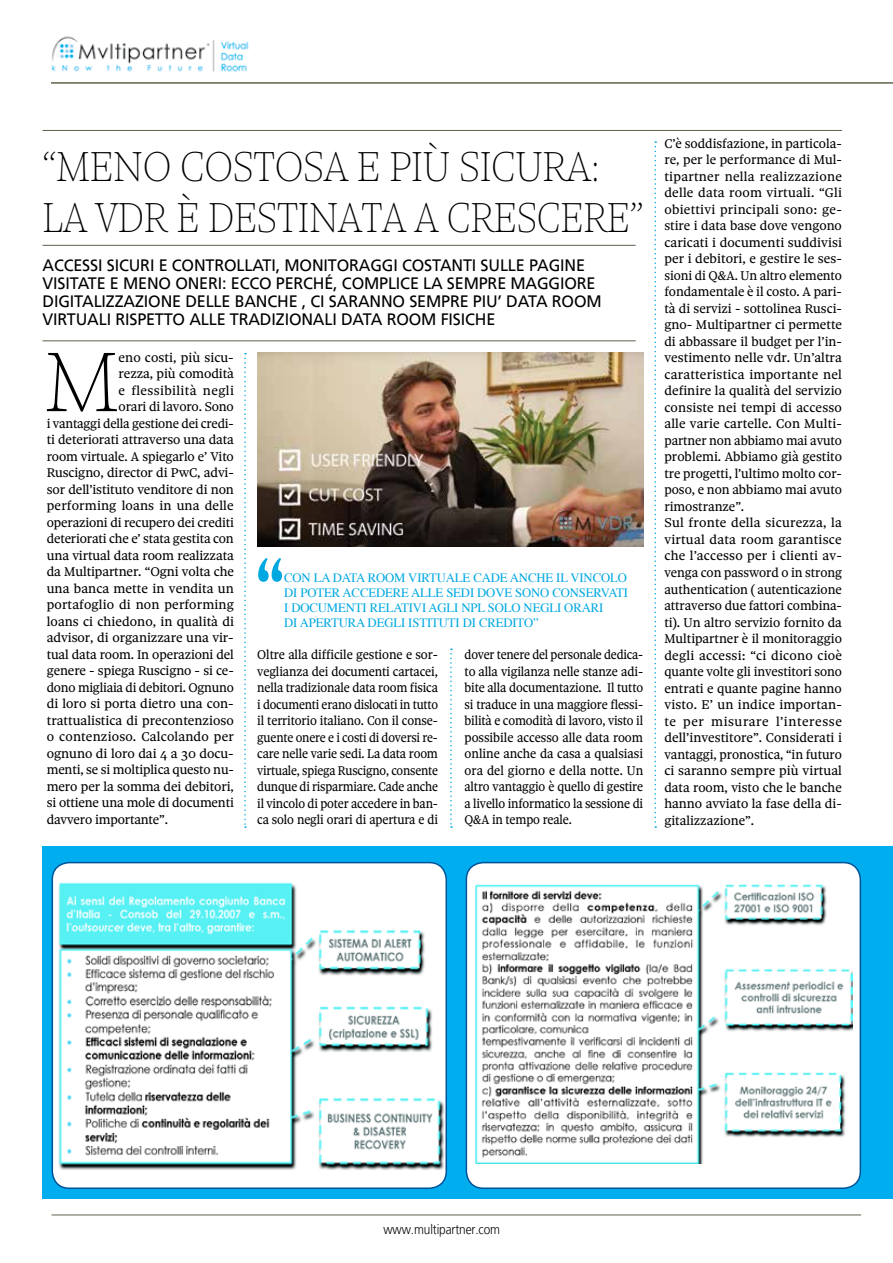
<style>
.page{position:relative;width:893px;height:1263px;background:#fff}
.page>*{position:absolute;margin:0;border:0;box-sizing:border-box;transform-origin:0 0}
.t1{font:90.6px "Sole Serif Hairline";color:#000}
.t2{font:700 72px "Allianz Serif";color:#00a8e1;scale:.89 1}
.t3{font:45px "Sole Serif Hairline";letter-spacing:-.01em;color:#000;scale:.87 1}
.t4{font:45px "Sole Serif Hairline";letter-spacing:-.01em;color:#000;scale:.89 1}
.t5{font:16.5px/18px "Frutiger LT";letter-spacing:-.01em;color:#000}
.t6{font:13.5px/16.5px "Sole Serif Text";color:#000;scale:.96 1}
.t7{font:13.5px "Sole Serif Text";color:#000}
.t8{font:13.5px/16.5px "Sole Serif Text";color:#000;text-align:justify;scale:.92 1}
.t9{font:13.5px/16.5px "Sole Serif Text";color:#000;text-align:justify;scale:.89 1}
.t10{font:13.5px "Sole Serif Text";color:#000;scale:.94 1}
.t11{font:300 13.5px "Frutiger LT";letter-spacing:-.01em;color:#000;scale:.88 1}
.t12{font:13.5px "Sole Serif Text";letter-spacing:.03em;color:#000}
.t13{font:12.75px/15px "Times";letter-spacing:-.01em;color:#00a8e1;text-align:justify}
</style>
<div class="page">
<img style="left:51px;top:36px;width:198px;height:36px">
<div style="left:43px;top:847px;width:850px;height:352px;background:#00aeef"></div>
<hr style="left:51px;top:82px;width:842px;height:2px;background:#5f604b">
<hr style="left:52px;top:1215px;width:809px;height:1px;background:#5f604b">
<img style="left:257px;top:352px;width:386px;height:195px">
<hr style="left:43px;top:130px;width:799px;height:1px;background:#5f604b">
<hr style="left:43px;top:245px;width:593px;height:1px;background:#5f604b">
<svg style="left:244px;top:353px;width:2px;height:475px"></svg>
<svg style="left:654px;top:141px;width:2px;height:687px"></svg>
<hr style="left:43px;top:341px;width:593px;height:1px;background:#5f604b">
<div style="left:466px;top:862px;width:394px;height:326px;background:#fff;border-radius:17px"></div>
<img style="left:475px;top:884px;width:377px;height:279px">
<div style="left:466px;top:862px;width:395px;height:327px;border:2px solid #005399;border-radius:17px"></div>
<svg style="left:450px;top:648px;width:2px;height:180px"></svg>
<div style="left:52px;top:862px;width:394px;height:326px;background:#fff;border-radius:17px"></div>
<img style="left:58px;top:882px;width:386px;height:288px">
<div style="left:52px;top:862px;width:395px;height:327px;border:2px solid #005399;border-radius:17px"></div>
<h3 class="t4" style="left:43px;top:142px;width:84px">“MENO</h3>
<h3 class="t4" style="left:180px;top:142px;width:135px">COSTOSA</h3>
<h3 class="t4" style="left:357px;top:142px;width:141px">EPIÙ SICURA</h3>
<h3 class="t4" style="left:590px;top:142px;width:13px">:</h3>
<h3 class="t3" style="left:43px;top:193px;width:492px">LA VDR È DESTINATAACRESCERE</h3>
<h3 class="t3" style="left:629px;top:193px;width:17px">”</h3>
<p class="t5" style="left:43px;top:256px;width:541px">ACCESSI SICURI E CONTROLLATI, M ONITORAGGI COSTANTI SULLE PAGINE<br>VISITATE E MENO ONERI: ECCO PERC</p>
<p class="t5" style="left:313px;top:274px;width:153px">HÉ, COMPLICE LA SEMPRE</p>
<p class="t5" style="left:510px;top:274px;width:76px">MAGGIORE</p>
<p class="t5" style="left:43px;top:292px;width:307px">DIGITALIZZAZIONE DE LLE BANCHE , CI SARA</p>
<p class="t5" style="left:370px;top:292px;width:59px">NNO SEMPRE</p>
<p class="t5" style="left:43px;top:292px;width:558px;text-indent:430px">PIU’ DATA ROOM<br>VIRTUALI RISPETTO ALLE TRADIZIONALI DATA ROOM FISICHE</p>
<h1 class="t1" style="left:44px;top:334px;width:77px">M</h1>
<p class="t7" style="left:119px;top:350px;width:117px">eno costi, più sicu-</p>
<p class="t7" style="left:119px;top:366px;width:117px">rezza, più comodità</p>
<p class="t12" style="left:119px;top:383px;width:117px">e flessibilità negli</p>
<p class="t6" style="left:119px;top:399px;width:122px">orari di lavoro. Sono</p>
<p class="t10" style="left:47px;top:416px;width:201px">i vantaggi della gestione dei credi-</p>
<p class="t7" style="left:47px;top:432px;width:189px">ti deteriorati attraverso una data</p>
<p class="t6" style="left:47px;top:448px;width:196px">room virtuale. A spiegarlo e’ Vito</p>
<p class="t7" style="left:47px;top:465px;width:189px">Ruscigno, director di PwC, advi-</p>
<p class="t7" style="left:47px;top:482px;width:189px">sor dell’istituto venditore di non</p>
<p class="t7" style="left:47px;top:498px;width:189px">performing loans in una delle</p>
<p class="t6" style="left:47px;top:514px;width:197px">operazioni di recupero dei crediti</p>
<p class="t6" style="left:47px;top:531px;width:196px">deteriorati che e’ stata gestita con</p>
<p class="t7" style="left:47px;top:548px;width:189px">una virtual data room realizzata</p>
<p class="t7" style="left:47px;top:564px;width:189px">da Multipartner. “Ogni volta che</p>
<p class="t7" style="left:47px;top:581px;width:189px">una banca mette in vendita un</p>
<p class="t7" style="left:47px;top:597px;width:189px">portafoglio di non performing</p>
<p class="t7" style="left:47px;top:614px;width:189px">loans ci chiedono, in qualità di</p>
<p class="t7" style="left:47px;top:630px;width:189px">advisor, di organizzare una vir-</p>
<p class="t6" style="left:47px;top:646px;width:196px">tual data room. In operazioni del</p>
<p class="t7" style="left:47px;top:663px;width:189px">genere - spiega Ruscigno - si ce-</p>
<p class="t10" style="left:47px;top:680px;width:201px">dono migliaia di debitori. Ognuno</p>
<p class="t7" style="left:47px;top:696px;width:189px">di loro si porta dietro una con-</p>
<p class="t7" style="left:47px;top:713px;width:189px">trattualistica di precontenzioso</p>
<p class="t7" style="left:47px;top:729px;width:189px">o contenzioso. Calcolando per</p>
<p class="t7" style="left:47px;top:746px;width:189px">ognuno di loro dai 4 a 30 docu-</p>
<p class="t6" style="left:47px;top:762px;width:196px">menti, se si moltiplica questo nu-</p>
<p class="t7" style="left:47px;top:779px;width:189px">mero per la somma dei debitori,</p>
<p class="t6" style="left:47px;top:795px;width:196px">si ottiene una mole di documenti</p>
<p class="t6" style="left:47px;top:811px;width:128px">davvero importante”.</p>
<h2 class="t2" style="left:254px;top:544px;width:38px">“</h2>
<p class="t13" style="left:284px;top:569px;width:345px">CON LA DATA ROOM VIRTUALE CADE ANCHE IL VINCOLO DI POTER ACCEDERE ALLE SEDI DOVE SONO CONSERVATI I DOCUMENTI RELATIVI AGLI NPL SOLO NEGLI ORARI</p>
<p class="t13" style="left:284px;top:614px;width:256px">DI APERTURA DEGLI ISTITUTI DI CREDITO”</p>
<p class="t8" style="left:257px;top:647px;width:198px">Oltre alla difficile gestione e sor&shy;veglianza dei documenti cartacei, nella tradizionale data room fisica i documenti erano dislocati in tutto il territorio italiano. Con il conse&shy;guente onere e i costi di doversi re&shy;care nelle varie sedi. La data room virtuale, spiega Ruscigno, consente dunque di risparmiare. Cade anche il vincolo di poter accedere in ban&shy;ca solo negli orari di apertura e di</p>
<p class="t9" style="left:465px;top:647px;width:202px">dover tenere del personale dedica&shy;to alla vigilanza nelle stanze adi&shy;bite alla documentazione. Il tutto si traduce in una maggiore flessi&shy;bilità e comodità di lavoro, visto il possibile accesso alle data room online anche da casa a qualsiasi ora del giorno e della notte. Un altro vantaggio è quello di gestire a livello informatico la sessione di Q&amp;A in tempo reale.</p>
<p class="t6" style="left:664px;top:135px;width:187px">C’è soddisfazione, in particola&shy;re, per le performance di Mul&shy;tipartner nella realizzazione delle data room virtuali. “Gli obiettivi principali sono: ge&shy;stire i data base dove vengono caricati i documenti suddivisi per i debitori, e gestire le ses&shy;sioni di Q&amp;A. Un altro elemento fondamentale è il costo. A pari&shy;tà di servizi - sottolinea Rusci&shy;gno- Multipartner ci permette di abbassare il budget per l’in&shy;vestimento nelle vdr. Un’altra caratteristica importante nel definire la qualità del servizio consiste nei tempi di accesso alle varie cartelle. Con Multi&shy;partner non abbiamo mai avuto problemi. Abbiamo già gestito tre progetti, l’ultimo molto cor&shy;poso, e non abbiamo mai avuto rimostranze”.<br>Sul fronte della sicurezza, la virtual data room garantisce che l’accesso per i clienti av&shy;venga con password o in strong authentication ( autenticazione attraverso due fattori combina&shy;ti). Un altro servizio fornito da<br>Multipartner è il monitoraggio degli accessi: “ci dicono cioè quante volte gli investitori sono entrati e quante pagine hanno visto. E’ un indice importan&shy;te per misurare l’interesse dell’investitore”. Considerati i vantaggi, pronostica, “in futuro ci saranno sempre più virtual data room, visto che le banche hanno avviato la fase della di&shy;gitalizzazione”.</p>
<p class="t11" style="left:384px;top:1222px;width:134px">www.multipartner.com</p>
</div>
